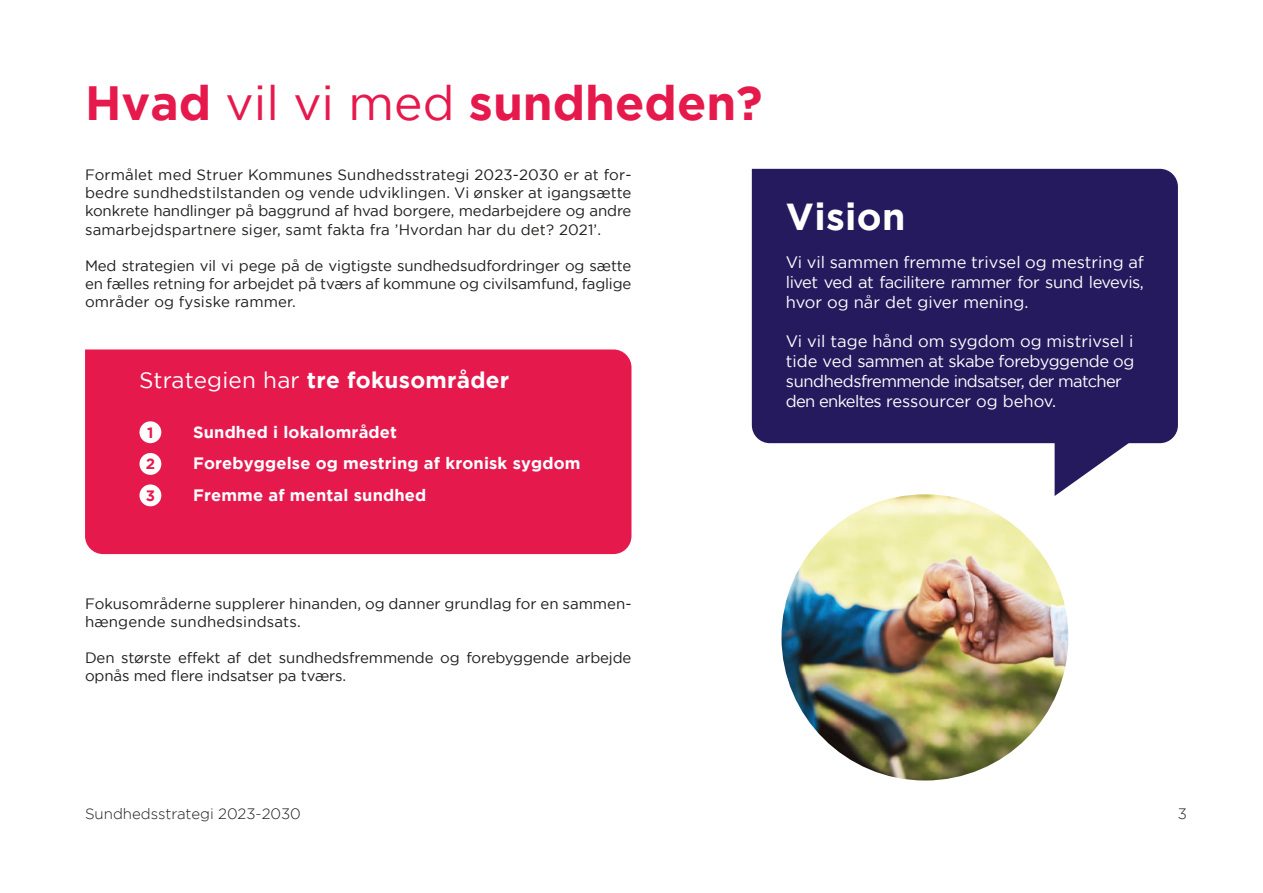
<style>
.page{position:relative;width:1263px;height:893px;background:#fff}
.page>*{position:absolute;margin:0;border:0;box-sizing:border-box;transform-origin:0 0}
.t1{font:700 48px "Gotham";color:#e6194d}
.t2{font:700 37.5px "Gotham";letter-spacing:.01em;color:#fff}
.t3{font:700 22.5px "Gotham";letter-spacing:.01em;color:#fff}
.t4{font:16.5px/19.8px "Gotham";letter-spacing:-.025em;color:#fff;text-align:justify}
.t5{font:700 16.5px/31.5px "Gotham";letter-spacing:.01em;color:#fff}
.t6{font:15px/18px "Gotham";letter-spacing:-.01em;color:#1d1d1b;text-align:justify}
.t7{font:15px "Gotham";letter-spacing:.01em;color:#1d1d1b}
.t8{font:300 15px "Gotham";color:#1d1d1b}
.t9{font:700 15px/31.5px "Gotham";color:#e6194d;text-align:justify}
.s1{font-weight:400}
</style>
<div class="page">
<div style="left:85px;top:349px;width:546px;height:205px;background:#e6194d"></div>
<div style="left:752px;top:169px;width:426px;height:274px;background:#251a5e"></div>
<svg style="left:1054px;top:432px;width:90px;height:64px"></svg>
<img style="left:781px;top:494px;width:287px;height:286px;border-radius:143px">
<div style="left:139px;top:421px;width:22px;height:22px;background:#fff;border-radius:50%"></div>
<div style="left:139px;top:453px;width:22px;height:22px;background:#fff;border-radius:50%"></div>
<div style="left:139px;top:484px;width:22px;height:22px;background:#fff;border-radius:50%"></div>
<h1 class="t1" style="left:85px;top:75px;width:679px">Hvad <span class="s1">vil vi med</span> sundheden?</h1>
<p class="t6" style="left:85px;top:165px;width:548px">Formålet med Struer Kommunes Sundhedsstrategi 2023-2030 er at for&shy;bedre sundhedstilstanden og vende udviklingen. Vi ønsker at igangsætte konkrete handlinger på baggrund af hvad borgere, medarbejdere og andre</p>
<p class="t7" style="left:85px;top:222px;width:518px">samarbejdspartnere siger, samt fakta fra ’Hvordan har du det? 2021’.</p>
<p class="t6" style="left:85px;top:257px;width:548px">Med strategien vil vi pege på de vigtigste sundhedsudfordringer og sætte en fælles retning for arbejdet på tværs af kommune og civilsamfund, faglige områder og fysiske rammer.</p>
<h3 class="t3" style="left:139px;top:367px;width:372px"><span class="s1">Strategien har</span> tre fokusområder</h3>
<p class="t5" style="left:193px;top:416px;width:389px">Sundhed i lokalområdet<br>Forebyggelse og mestring af kronisk sygdom<br>Fremme af mental sundhed</p>
<p class="t9" style="left:146px;top:416px;width:11px">1<br>2<br>3</p>
<h2 class="t2" style="left:786px;top:195px;width:121px">Vision</h2>
<p class="t4" style="left:786px;top:252px;width:360px">Vi vil sammen fremme trivsel og mestring af livet ved at facilitere rammer for sund levevis, hvor og når det giver mening.</p>
<p class="t4" style="left:786px;top:331px;width:350px;text-align:left">Vi vil tage hånd om sygdom og mistrivsel i tide ved sammen at skabe forebyggende og sundhedsfremmende indsatser, der matcher den enkeltes ressourcer og behov.</p>
<p class="t6" style="left:85px;top:594px;width:548px">Fokusområderne supplerer hinanden, og danner grundlag for en sammen&shy;hængende sundhedsindsats.</p>
<p class="t6" style="left:85px;top:648px;width:548px">Den største effekt af det sundhedsfremmende og forebyggende arbejde opnås med flere indsatser pa tværs.</p>
<p class="t8" style="left:85px;top:805px;width:217px">Sundhedsstrategi 2023-2030</p>
<p class="t8" style="left:1178px;top:805px;width:11px">3</p>
</div>
